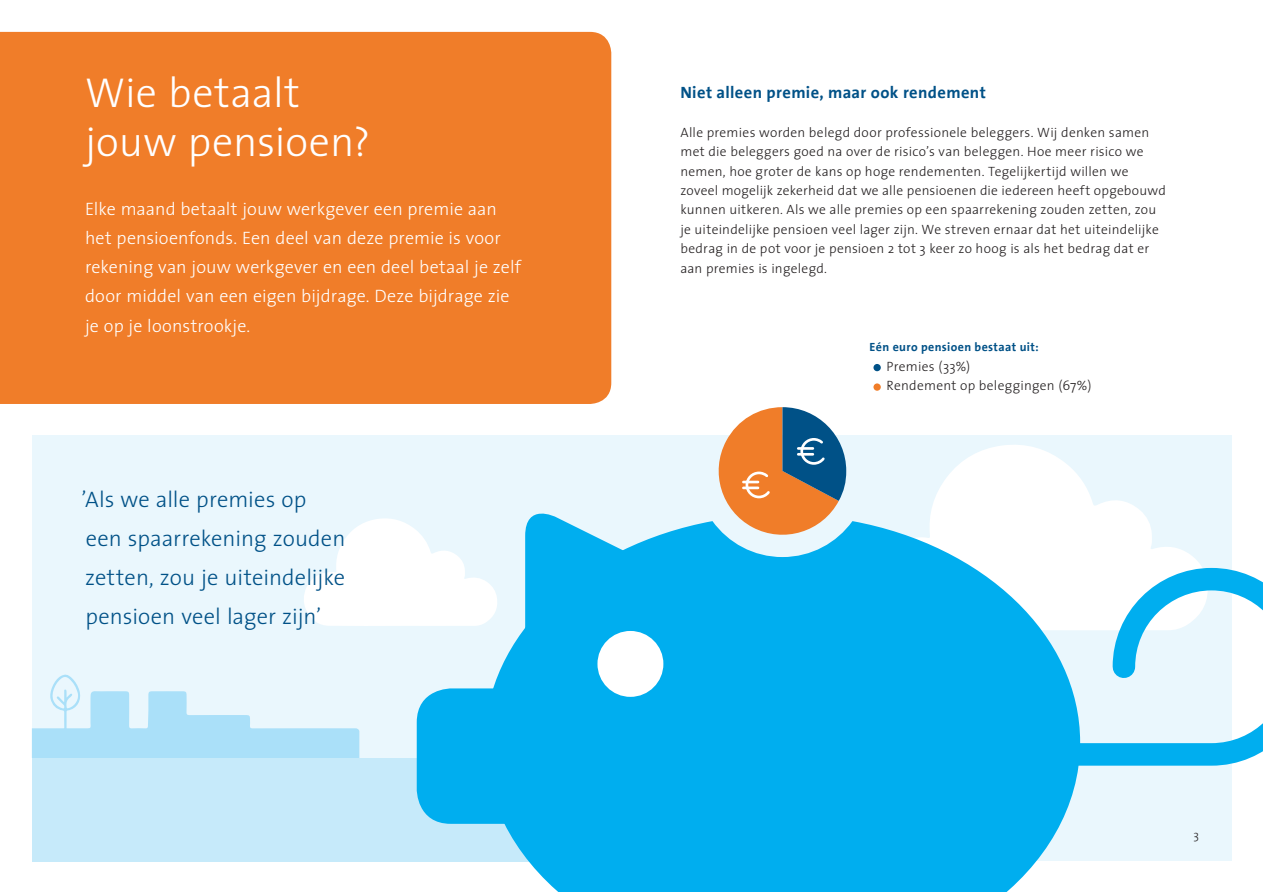
<style>
.page{position:relative;width:1263px;height:893px;background:#fff}
.page>*{position:absolute;margin:0;border:0;box-sizing:border-box;transform-origin:0 0}
.t1{font:300 42px/48.8px "The Sans";color:#fff}
.t2{font:300 22.5px/39px "The Sans";color:#005187}
.t3{font:300 18px/29.2px "The Sans";letter-spacing:.005em;color:#fff}
.t4{font:700 16.5px "The Sans B7";letter-spacing:.025em;color:#005187}
.t5{font:300 13.5px/19.5px "The Sans";letter-spacing:.02em;color:#231f20}
.t6{font:700 12px "The Sans B7";letter-spacing:.03em;color:#005187}
.t7{font:300 12px "The Sans";color:#231f20}
</style>
<div class="page">
<div style="left:32px;top:436px;width:1199px;height:425px;background:#eaf7fd"></div>
<div style="left:32px;top:758px;width:812px;height:103px;background:#c6eafa"></div>
<div style="left:0;top:32px;width:611px;height:372px;background:#f07d29"></div>
<div style="left:873px;top:364px;width:8px;height:7px;background:#005187;border-radius:50%"></div>
<div style="left:873px;top:383px;width:8px;height:8px;background:#f07d29;border-radius:50%"></div>
<svg style="left:930px;top:445px;width:263px;height:112px;fill:#fff"></svg>
<svg style="left:1080px;top:557px;width:182px;height:220px"></svg>
<svg style="left:485px;top:521px;width:595px;height:371px;background:#2cbcf1"></svg>
<svg style="left:32px;top:407px;width:828px;height:417px"></svg>
<div style="left:597px;top:631px;width:66px;height:66px;background:#fff;border-radius:50%"></div>
<h1 class="t1" style="left:85px;top:67px;width:287px">Wie betaalt jouw pensioen?</h1>
<h3 class="t3" style="left:85px;top:193px;width:438px">Elke maand betaalt jouw werkgever een premie aan het pensioenfonds. Een deel van deze premie is voor rekening van jouw werkgever en een deel betaal je zelf door middel van een eigen bijdrage. Deze bijdrage zie je op je loonstrookje.</h3>
<h2 class="t2" style="left:81px;top:479px;width:265px">’Als we alle premies op een spaarrekening zouden zetten, zou je uiteindelijke pensioen veel lager zijn’</h2>
<p class="t4" style="left:680px;top:83px;width:307px">Niet alleen premie, maar ook rendement</p>
<p class="t5" style="left:680px;top:122px;width:487px">Alle premies worden belegd door professionele beleggers. Wij denken samen met die beleggers goed na over de risico’s van beleggen. Hoe meer risico we nemen, hoe groter de kans op hoge rendementen. Tegelijkertijd willen we zoveel mogelijk zekerheid dat we alle pensioenen die iedereen heeft opgebouwd kunnen uitkeren. Als we alle premies op een spaarrekening zouden zetten, zou je uiteindelijke pensioen veel lager zijn. We streven ernaar dat het uiteindelijke bedrag in de pot voor je pensioen 2 tot 3 keer zo hoog is als het bedrag dat er aan premies is ingelegd.</p>
<p class="t6" style="left:870px;top:341px;width:171px">Eén euro pensioen bestaat uit:</p>
<p class="t5" style="left:887px;top:356px;width:206px">Premies (33%)<br>Rendement op beleggingen (67%)</p>
<p class="t7" style="left:1193px;top:825px;width:7px">3</p>
</div>
